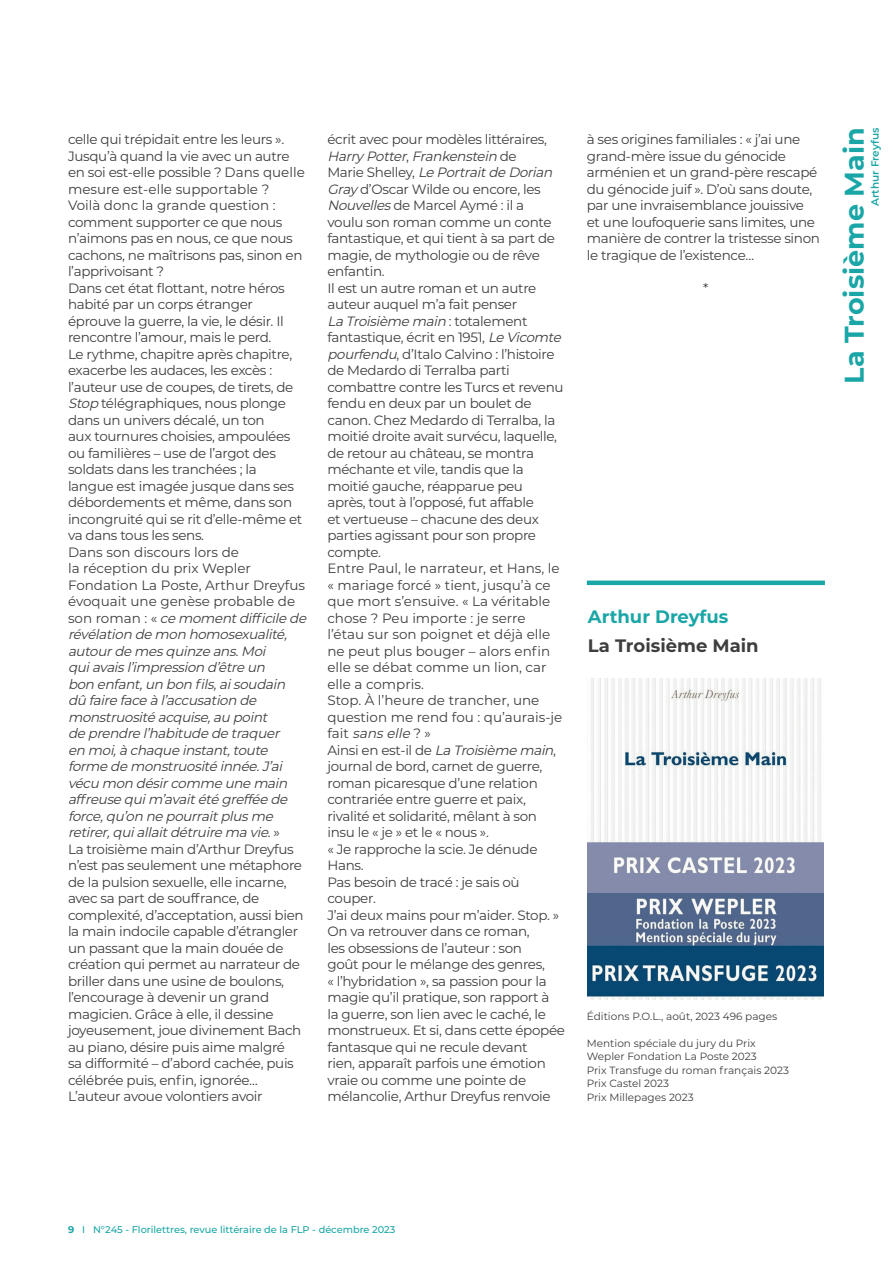
<style>
.page{position:relative;width:893px;height:1263px;background:#fff}
.page>*{position:absolute;margin:0;border:0;box-sizing:border-box;transform-origin:0 0}
.PAGE_EN_COURS_rubriq{font:700 27px "Montserrat";color:#1aa6a6}
.TITRE_exergue{font:700 18px "Montserrat";color:#3e3e3f}
.TITRE_exergue-2{font:700 18px "Montserrat";color:#1aa6a6}
.TEXTE_COURANT{font:13.5px/16.5px "Montserrat";letter-spacing:-.025em;color:#3e3e3f}
.TEXTE_COURANT-2{font:italic 13.5px/16.5px "Montserrat";color:#3e3e3f}
.TEXTE_COURANT-3{font:13.5px/16.5px "Montserrat";color:#3e3e3f}
.LEGENDE_ferré_à_gauc{font:10.5px/13.5px "Montserrat";color:#3e3e3f}
.PAGE_EN_COURS_titre{font:600 10.5px "Montserrat";color:#1aa6a6}
.t1{font:500 9.75px "Montserrat";color:#1aa6a6}
.s1{font-style:italic}
.s2{font-style:normal}
.s3{font-weight:700}
</style>
<div class="page">
<div style="left:587px;top:580px;width:238px;height:5px;background:#1aa6a6"></div>
<img style="left:588px;top:678px;width:236px;height:322px">
<p class="TEXTE_COURANT" style="left:68px;top:131px;width:218px">celle qui trépidait entre les leurs ».</p>
<p class="TEXTE_COURANT" style="left:68px;top:147px;width:238px">Jusqu’à quand la vie avec un autre en soi est-elle possible ? Dans quelle mesure est-elle supportable ?<br>Voilà donc la grande question : comment supporter ce que nous n’aimons pas en nous, ce que nous cachons, ne maîtrisons pas, sinon en l’apprivoisant ?</p>
<p class="TEXTE_COURANT" style="left:68px;top:279px;width:218px">Dans cet état flottant, notre héros habité par un corps étranger éprouve la guerre, la vie, le désir. Il rencontre l’amour, mais le perd.</p>
<p class="TEXTE_COURANT" style="left:68px;top:345px;width:236px">Le rythme, chapitre après chapitre, exacerbe les audaces, les excès : l’auteur use de coupes, de tirets, de<br><span class="s1">Stop</span> télégraphiques, nous plonge dans un univers décalé, un ton<br>aux tournures choisies, ampoulées ou familières – use de l’argot des soldats dans les tranchées ; la langue est imagée jusque dans ses débordements et même, dans son incongruité qui se rit d’elle-même et va dans tous les sens.</p>
<p class="TEXTE_COURANT-2" style="left:68px;top:543px;width:243px"><span class="s2">Dans son discours lors de<br>la réception du prix Wepler<br>Fondation La Poste, Arthur Dreyfus évoquait une genèse probable de<br>s o n r o m a n : «</span> ce momentdifficile de révélation de mon homosexualité, autourde mesquinze ans.Moi quiavaisl’impression d’être un<br>bon enfant,un bon fils,aisoudain dû faire face à l’accusation de monstruosité acquise,au point<br>de prendre l’habitude de traquer<br>en moi,à chaque instant,toute forme de monstruosité innée.J’ai vécu mon désircomme une main affreuse quim’avaitété greffée de force,qu’on ne pourraitplusme retirer,quiallaitdétruire ma vie<span class="s2">. »</span></p>
<p class="TEXTE_COURANT" style="left:68px;top:840px;width:237px">La troisième main d’Arthur Dreyfus n’est pas seulement une métaphore de la pulsion sexuelle, elle incarne, avec sa part de souffrance, de complexité, d’acceptation, aussi bien la main indocile capable d’étrangler un passant que la main douée de création qui permet au narrateur de briller dans une usine de boulons, l’encourage à devenir un grand magicien. Grâce à elle, il dessine joyeusement, joue divinement Bach au piano, désire puis aime malgré<br>sa difformité – d’abord cachée, puis célébrée puis, enfin, ignorée…</p>
<p class="TEXTE_COURANT" style="left:68px;top:1088px;width:196px">L’auteur avoue volontiers avoir</p>
<p class="TEXTE_COURANT" style="left:327px;top:131px;width:230px">écrit avec pour modèles littéraires,<br><span class="s1">Harry Potter</span>, <span class="s1">Frankenstein</span> d e<br>M a r i e S h e l l ey, <span class="s1">Le Portraitde Dorian<br>Gray</span> d’Oscar Wilde ou encore, les<br><span class="s1">Nouvelles</span>de Marcel Aymé : il a voulu son roman comme un conte fantastique, et qui tient à sa part de magie, de mythologie ou de rêve enfantin.</p>
<p class="TEXTE_COURANT" style="left:327px;top:279px;width:239px">Il est un autre roman et un autre auteur auquel m’a fait penser<br><span class="s1">La Troisième main</span> : tot a l e m e n t fantastique, écrit en 1951, <span class="s1">Le Vicomte pourfendu</span>, d’Italo Calvino : l’histoire de Medardo di Terralba parti combattre contre les Turcs et revenu fendu en deux par un boulet de canon. Chez Medardo di Terralba, la moitié droite avait survécu, laquelle, de retour au château, se montra méchante et vile, tandis que la moitié gauche, réapparue peu après, tout à l’opposé, fut affable<br>et vertueuse – chacune des deux parties agissant pour son propre compte.</p>
<p class="TEXTE_COURANT-3" style="left:327px;top:560px;width:234px">Entre Paul, le narrateur, et Hans, le « mariage forcé » tient, jusqu’à ce que mort s’ensuive. « La véritable chose ? Peu importe : je serre l’étau sur son poignet et déjà elle ne peut plus bouger – alors enfin elle se débat comme un lion, car elle a compris.</p>
<p class="TEXTE_COURANT-3" style="left:327px;top:692px;width:236px">Stop. À l’heure de trancher, une question me rend fou : qu’aurais-je fa i t <span class="s1">sanselle</span> ? »</p>
<p class="TEXTE_COURANT" style="left:327px;top:741px;width:231px">A i n s i e n est - i l d e <span class="s1">La Troisième main</span>, journal de bord, carnet de guerre, roman picaresque d’une relation contrariée entre guerre et paix, rivalité et solidarité, mêlant à son insu le « je » et le « nous ».</p>
<p class="TEXTE_COURANT" style="left:327px;top:840px;width:212px">« Je rapproche la scie. Je dénude<br>Hans.</p>
<p class="TEXTE_COURANT" style="left:327px;top:873px;width:194px">Pas besoin de tracé : je sais où couper.</p>
<p class="TEXTE_COURANT" style="left:327px;top:906px;width:233px">J’ai deux mains pour m’aider. Stop. »</p>
<p class="TEXTE_COURANT" style="left:327px;top:923px;width:239px">On va retrouver dans ce roman,<br>les obsessions de l’auteur : son<br>goût pour le mélange des genres,<br>« l’hybridation », sa passion pour la magie qu’il pratique, son rapport à<br>la guerre, son lien avec le caché, le monstrueux. Et si, dans cette épopée fantasque qui ne recule devant<br>rien, apparaît parfois une émotion vraie ou comme une pointe de mélancolie, Arthur Dreyfus renvoie</p>
<p class="TEXTE_COURANT" style="left:587px;top:131px;width:235px">à ses origines familiales : « j’ai une grand-mère issue du génocide arménien et un grand-père rescapé du génocide juif ». D’où sans doute, par une invraisemblance jouissive et une loufoquerie sans limites, une manière de contrer la tristesse sinon le tragique de l’existence…</p>
<p class="TEXTE_COURANT" style="left:703px;top:279px;width:7px">*</p>
<p class="TITRE_exergue-2" style="left:588px;top:603px;width:142px">Arthur Dreyfus</p>
<p class="TITRE_exergue" style="left:588px;top:633px;width:172px">La Troisième Main</p>
<p class="LEGENDE_ferré_à_gauc" style="left:587px;top:1009px;width:192px">Éditions P.O.L., août, 2023 496 pages</p>
<p class="LEGENDE_ferré_à_gauc" style="left:587px;top:1036px;width:204px">Mention spéciale du jury du Prix<br>Wepler Fondation La Poste 2023<br>Prix Transfuge du roman français 2023</p>
<p class="LEGENDE_ferré_à_gauc" style="left:587px;top:1076px;width:84px">Prix Castel 2023</p>
<p class="LEGENDE_ferré_à_gauc" style="left:587px;top:1090px;width:108px">Prix Millepages 2023</p>
<p class="PAGE_EN_COURS_rubriq" style="left:835px;top:384px;width:258px;rotate:-90deg">La Troisième Main</p>
<p class="PAGE_EN_COURS_titre" style="left:868px;top:206px;width:80px;rotate:-90deg">Arthur Freyfus</p>
<p class="t1" style="left:68px;top:1223px;width:329px"><span class="s3">9</span> I N°245 - Florilettres, revue littéraire de la FLP - décembre 2023</p>
</div>
